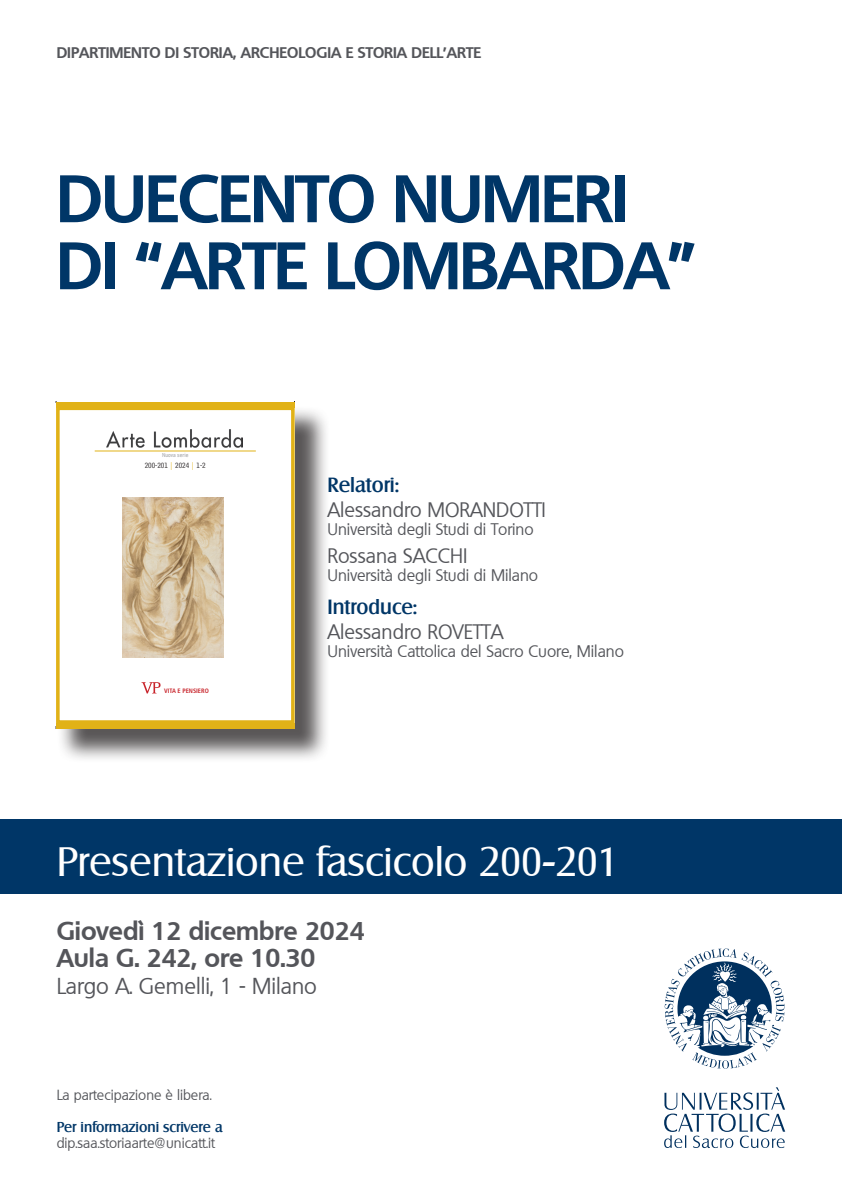
<style>
.page{position:relative;width:842px;height:1191px;background:#fff}
.page>*{position:absolute;margin:0;border:0;box-sizing:border-box;transform-origin:0 0}
.t1{font:700 65px/67px "Quebec";letter-spacing:-.015em;color:#003667}
.t2{font:40px "Salzburg";color:#fff}
.t3{font:700 25px/27px "Quebec";color:#54555a}
.t4{font:22px "Quebec";color:#54555a}
.t5{font:20px "Quebec";color:#54555a}
.t6{font:500 20px "Salzburg";color:#003667}
.t7{font:16px "Quebec";color:#54555a}
.t8{font:700 15px "Quebec";color:#54555a}
.t9{font:14px "Quebec";color:#54555a}
.t10{font:500 14px "Salzburg";color:#003667}
.t11{font:7.8px "Bell Centennial Std Address";color:#231f20}
.t12{font:700 condensed 6.4px "Frutiger LT Std";color:#c8242b}
.t13{font:6.1px "Bell Centennial Std Address";color:#939598}
.s1{color:#e1b217}
</style>
<div class="page">
<div style="left:0;top:819px;width:842px;height:75px;background:#003667"></div>
<svg style="left:665px;top:948px;width:119px;height:120px"></svg>
<svg style="left:664px;top:1087px;width:121px;height:61px"></svg>
<div style="left:57px;top:405px;width:273px;height:358px;background:#231f20;opacity:.75"></div>
<hr style="left:56px;top:401px;width:1px;height:327px;background:#231f20">
<hr style="left:294px;top:401px;width:1px;height:327px;background:#231f20">
<div style="left:53px;top:403px;width:242px;height:323px;background:#fff"></div>
<hr style="left:95px;top:451px;width:161px;height:1px;background:#e1b217">
<img style="left:122px;top:497px;width:101px;height:160px">
<img style="left:107px;top:429px;width:136px;height:18px">
<svg style="left:141px;top:682px;width:20px;height:11px"></svg>
<div style="left:56px;top:406px;width:239px;height:318px;border:4px solid #e1b217"></div>
<div style="left:56px;top:402px;width:238px;height:6px;background:#e1b217"></div>
<div style="left:56px;top:723px;width:238px;height:5px;background:#e1b217"></div>
<p class="t8" style="left:57px;top:43px;width:426px">DIPARTIMENTO DI STORIA, ARCHEOLOGIA E STORIA DELL’ARTE</p>
<h1 class="t1" style="left:57px;top:163px;width:641px">DUECENTO NUMERI<br>DI “ARTE LOMBARDA”</h1>
<p class="t13" style="left:162px;top:452px;width:28px">Nuova serie</p>
<p class="t11" style="left:145px;top:461px;width:62px">200-201 <span class="s1">|</span> 2024 <span class="s1">|</span> 1-2</p>
<p class="t12" style="left:164px;top:687px;width:46px">VITA E PENSIERO</p>
<p class="t6" style="left:327px;top:473px;width:73px">Relatori:</p>
<p class="t5" style="left:327px;top:497px;width:220px">Alessandro MORANDOTTI</p>
<p class="t7" style="left:327px;top:519px;width:208px">Università degli Studi di Torino</p>
<p class="t5" style="left:327px;top:542px;width:141px">Rossana SACCHI</p>
<p class="t7" style="left:327px;top:564px;width:212px">Università degli Studi di Milano</p>
<p class="t6" style="left:327px;top:595px;width:91px">Introduce:</p>
<p class="t5" style="left:327px;top:619px;width:178px">Alessandro ROVETTA</p>
<p class="t7" style="left:327px;top:641px;width:298px">Università Cattolica del Sacro Cuore, Milano</p>
<h2 class="t2" style="left:57px;top:837px;width:563px">Presentazione fascicolo 200-201</h2>
<h3 class="t3" style="left:57px;top:916px;width:309px">Giovedì 12 dicembre 2024<br>Aula G. 242, ore 10.30</h3>
<h3 class="t4" style="left:57px;top:971px;width:262px">Largo A. Gemelli, 1 - Milano</h3>
<p class="t9" style="left:57px;top:1085px;width:157px">La partecipazione è libera.</p>
<p class="t10" style="left:57px;top:1118px;width:167px">Per informazioni scrivere a</p>
<p class="t9" style="left:57px;top:1133px;width:160px">dip.saa.storiaarte@unicatt.it</p>
</div>
